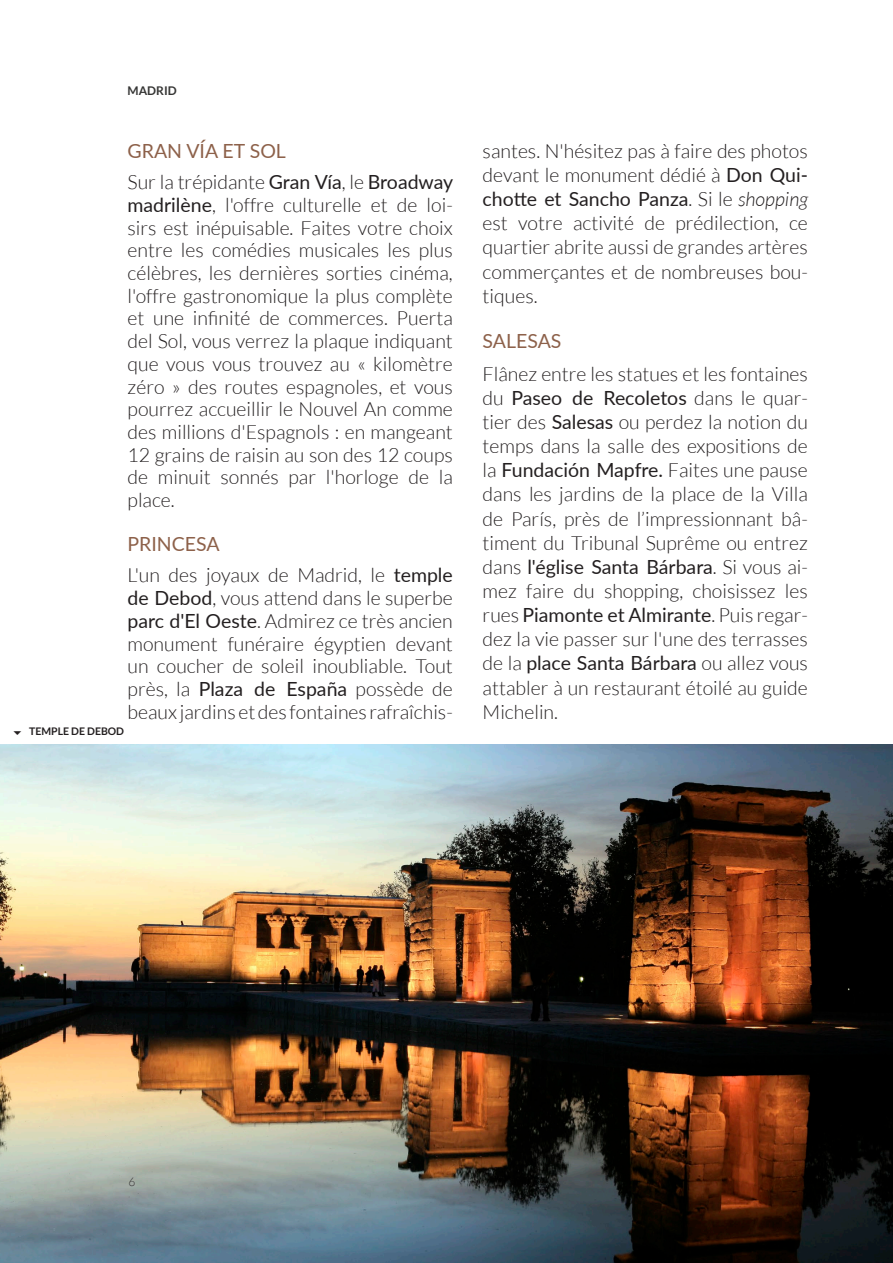
<style>
.page{position:relative;width:893px;height:1263px;background:#fff}
.page>*{position:absolute;margin:0;border:0;box-sizing:border-box;transform-origin:0 0}
.Body{font:300 19.5px/22.6px "Lato";color:#231f20;text-align:justify}
.t1{font:19.5px "Lato";color:#8d614a}
.t2{font:700 12px "Lato";color:#353534}
.t3{font:300 12px "Lato";color:#353534}
.t4{font:700 10.5px "Lato";color:#231f20}
.s1{font-weight:400}
.s2{font-style:italic}
</style>
<div class="page">
<img style="left:0;top:744px;width:893px;height:519px">
<p class="t2" style="left:128px;top:83px;width:51px">MADRID</p>
<h3 class="t1" style="left:128px;top:137px;width:160px">GRAN VÍA ET SOL</h3>
<p class="Body" style="left:128px;top:171px;width:327px">Sur la trépidante <span class="s1">Gran Vía</span>, le <span class="s1">Broadway madrilène</span>, l'offre culturelle et de loi&shy;sirs est inépuisable. Faites votre choix entre les comédies musicales les plus célèbres, les dernières sorties cinéma, l'offre gastronomique la plus complète et une infinité de commerces. Puerta del Sol, vous verrez la plaque indiquant que vous vous trouvez au « kilomètre zéro » des routes espagnoles, et vous pourrez accueillir le Nouvel An comme des millions d'Espagnols : en mangeant 12 grains de raisin au son des 12 coups de minuit sonnés par l'horloge de la place.</p>
<h3 class="t1" style="left:128px;top:530px;width:94px">PRINCESA</h3>
<p class="Body" style="left:128px;top:564px;width:327px">L'un des joyaux de Madrid, le <span class="s1">temple de Debod</span>, vous attend dans le superbe <span class="s1">parc d'El Oeste</span>. Admirez ce très ancien monument funéraire égyptien devant un coucher de soleil inoubliable. Tout près, la <span class="s1">Plaza de España</span> possède de beaux jardins et des fontaines rafraîchis-</p>
<p class="t4" style="left:29px;top:725px;width:96px">TEMPLE DE DEBOD</p>
<p class="Body" style="left:483px;top:139px;width:327px;line-height:24.2px">santes. N'hésitez pas à faire des photos devant le monument dédié à <span class="s1">Don Qui&shy;chotte et Sancho Panza</span>. Si le <span class="s2">shopping </span>est votre activité de prédilection, ce quartier abrite aussi de grandes artères commerçantes et de nombreuses bou&shy;tiques.</p>
<h3 class="t1" style="left:483px;top:327px;width:80px">SALESAS</h3>
<p class="Body" style="left:483px;top:362px;width:327px;line-height:24.2px">Flânez entre les statues et les fontaines du <span class="s1">Paseo de Recoletos</span> dans le quar&shy;tier des <span class="s1">Salesas</span> ou perdez la notion du temps dans la salle des expositions de la <span class="s1">Fundación Mapfre.</span> Faites une pause dans les jardins de la place de la Villa de París, près de l’impressionnant bâ&shy;timent du Tribunal Suprême ou entrez dans <span class="s1">l'église Santa Bárbara</span>. Si vous ai&shy;mez faire du shopping, choisissez les rues <span class="s1">Piamonte et Almirante</span>. Puis regar&shy;dez la vie passer sur l'une des terrasses de la <span class="s1">place Santa Bárbara</span> ou allez vous attabler à un restaurant étoilé au guide Michelin.</p>
<p class="t3" style="left:128px;top:1175px;width:8px">6</p>
</div>
